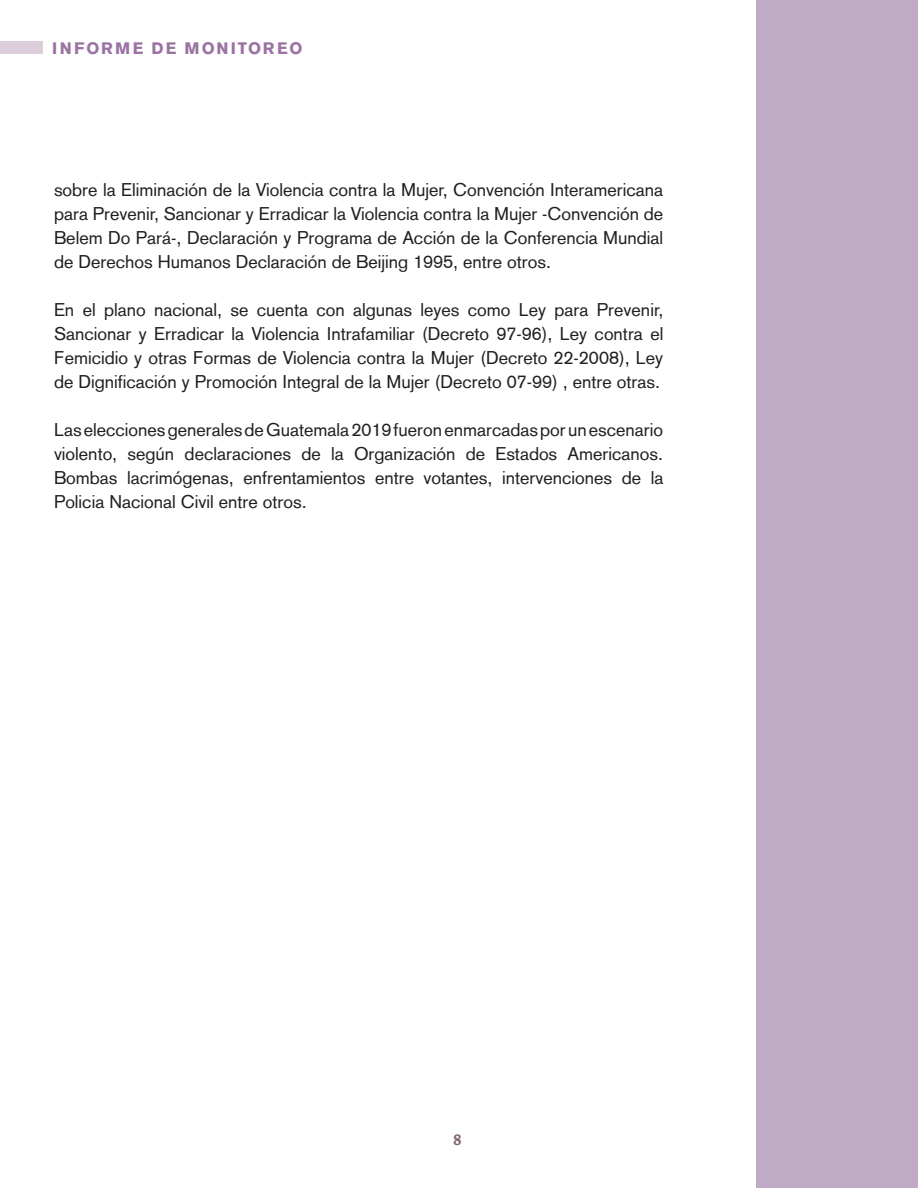
<style>
.page{position:relative;width:918px;height:1188px;background:#fff}
.page>*{position:absolute;margin:0;border:0;box-sizing:border-box;transform-origin:0 0}
.t1{font:18px/24px "Akzidenz Grotesk";color:#231f20;text-align:justify}
.t2{font:700 18px "Alegreya";color:#846373}
.t3{font:700 16.5px "Akzidenz Grotesk Std";letter-spacing:.12em;color:#9a73a2}
</style>
<div class="page">
<div style="left:0;top:41px;width:43px;height:13px;background:#dbcdda"></div>
<div style="left:757px;top:0;width:161px;height:1188px;background:#bfabc6"></div>
<p class="t3" style="left:52px;top:38px;width:252px">INFORME DE MONITOREO</p>
<p class="t1" style="left:54px;top:179px;width:611px">sobre la Eliminación de la Violencia contra la Mujer, Convención Interamericana para Prevenir, Sancionar y Erradicar la Violencia contra la Mujer -Convención de Belem Do Pará-, Declaración y Programa de Acción de la Conferencia Mundial de Derechos Humanos Declaración de Beijing 1995, entre otros.</p>
<p class="t1" style="left:54px;top:299px;width:611px">En el plano nacional, se cuenta con algunas leyes como Ley para Prevenir, Sancionar y Erradicar la Violencia Intrafamiliar (Decreto 97-96), Ley contra el Femicidio y otras Formas de Violencia contra la Mujer (Decreto 22-2008), Ley de Dignificación y Promoción Integral de la Mujer (Decreto 07-99) , entre otras.</p>
<p class="t1" style="left:54px;top:419px;width:611px">Las elecciones generales de Guatemala 2019 fueron enmarcadas por un escenario violento, según declaraciones de la Organización de Estados Americanos.<br>Bombas lacrimógenas, enfrentamientos entre votantes, intervenciones de la Policia Nacional Civil entre otros.</p>
<p class="t2" style="left:453px;top:1128px;width:10px">8</p>
</div>
